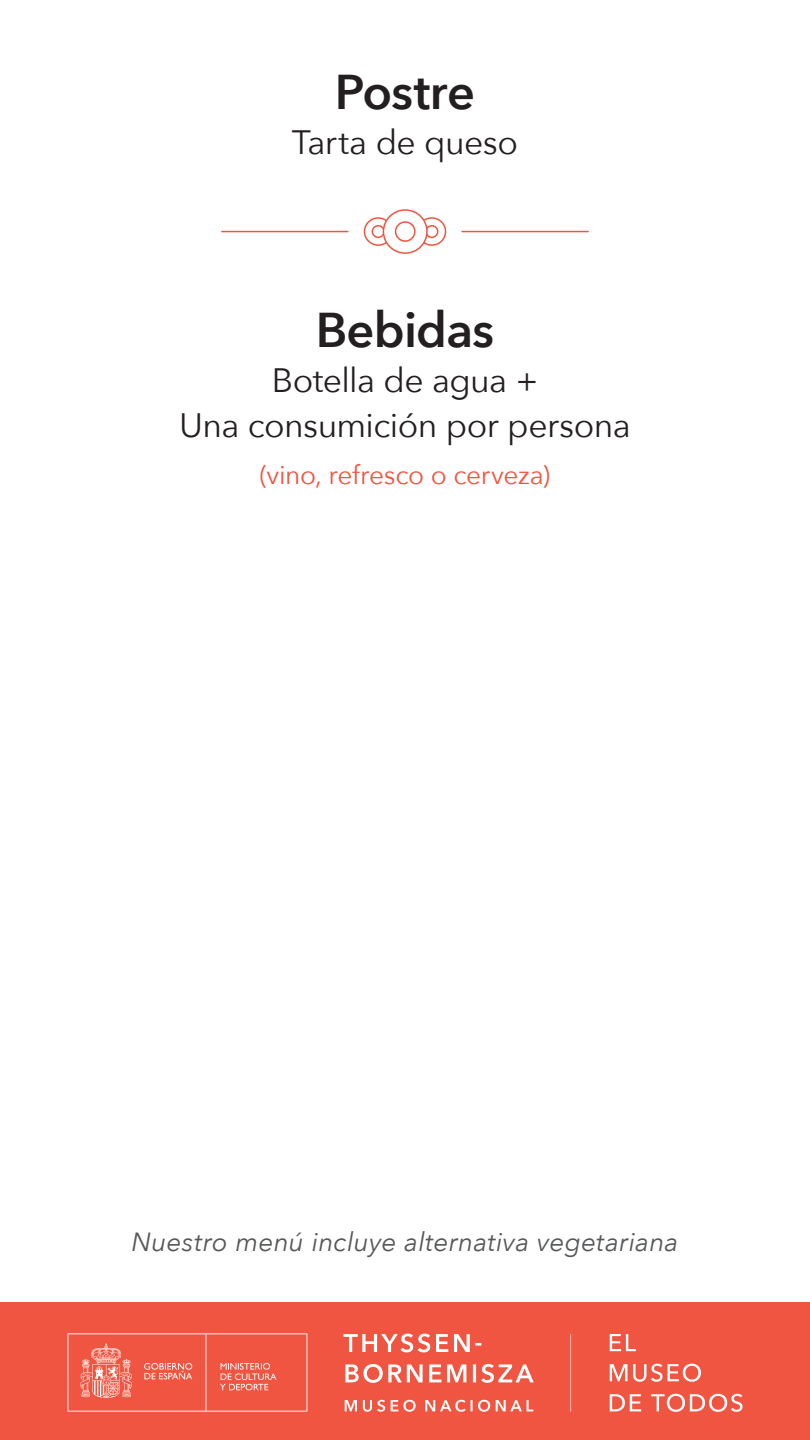
<style>
.page{position:relative;width:810px;height:1440px;background:#fff}
.page>*{position:absolute;margin:0;border:0;box-sizing:border-box;transform-origin:0 0}
.t1{font:600 48.75px "Avenir Next";letter-spacing:-.015em;color:#231f20}
.t2{font:33.75px/45px "Avenir Next";letter-spacing:-.02em;color:#231f20;text-align:center}
.t3{font:italic 26.25px "Avenir Next";letter-spacing:.005em;color:#57585a}
.t4{font:26.25px "Avenir Next";letter-spacing:-.01em;color:#f05541}
</style>
<div class="page">
<svg style="left:418px;top:218px;width:28px;height:27px"></svg>
<div style="left:417px;top:217px;width:29px;height:29px;border:2px solid #f05541;border-radius:50%"></div>
<div style="left:426px;top:226px;width:12px;height:11px;background:#fff;border-radius:50%"></div>
<div style="left:425px;top:225px;width:13px;height:13px;border:2px solid #f05541;border-radius:50%"></div>
<svg style="left:364px;top:218px;width:28px;height:27px"></svg>
<div style="left:364px;top:217px;width:29px;height:29px;border:2px solid #f05541;border-radius:50%"></div>
<div style="left:372px;top:226px;width:12px;height:11px;background:#fff;border-radius:50%"></div>
<div style="left:372px;top:225px;width:13px;height:13px;border:2px solid #f05541;border-radius:50%"></div>
<div style="left:383px;top:210px;width:44px;height:43px;background:#fff;border-radius:50%"></div>
<div style="left:383px;top:209px;width:45px;height:45px;border:2px solid #f05541;border-radius:50%"></div>
<div style="left:395px;top:221px;width:21px;height:21px;border:2px solid #f05541;border-radius:50%"></div>
<hr style="left:222px;top:231px;width:126px;height:1px;background:#f05541">
<hr style="left:462px;top:231px;width:126px;height:1px;background:#f05541">
<div style="left:0;top:1303px;width:810px;height:137px;background:#f05541"></div>
<svg style="left:68px;top:1333px;width:674px;height:79px"></svg>
<h4 class="t1" style="left:335px;top:50px;width:142px">Postre</h4>
<h2 class="t2" style="left:292px;top:118px;width:228px">Tarta de queso</h2>
<h4 class="t1" style="left:316px;top:288px;width:180px">Bebidas</h4>
<h2 class="t2" style="left:179px;top:357px;width:453px">Botella de agua +<br>Una consumición por persona</h2>
<p class="t4" style="left:260px;top:452px;width:292px">(vino, refresco o cerveza)</p>
<p class="t3" style="left:131px;top:1220px;width:549px">Nuestro menú incluye alternativa vegetariana</p>
</div>
